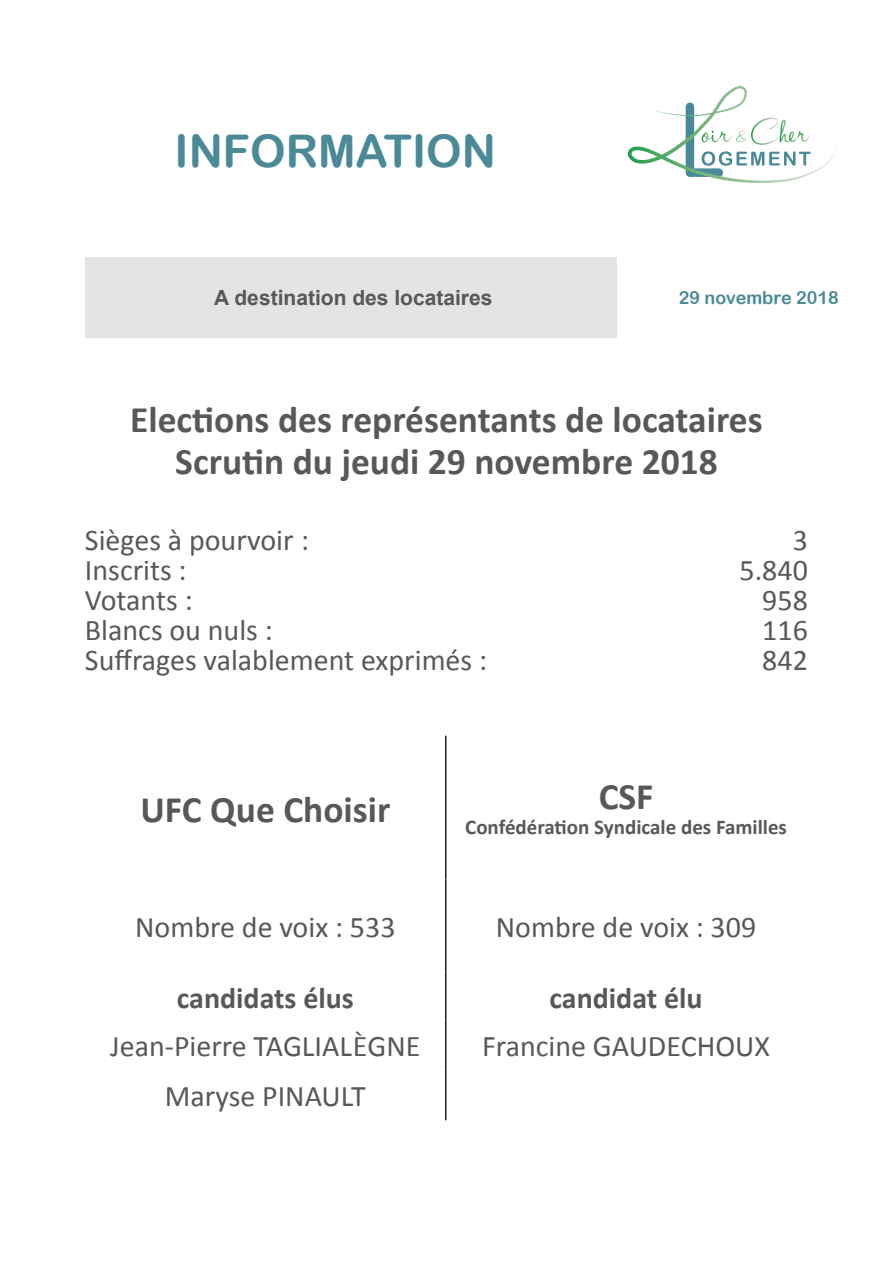
<style>
.page{position:relative;width:893px;height:1263px;background:#fff}
.page>*{position:absolute;margin:0;border:0;box-sizing:border-box;transform-origin:0 0}
.t1{font:45px "Arial Rounded MT Bold";color:#4a8997}
.t2{font:700 37.5px/42px "Calibri";color:#57585a;text-align:center}
.t3{font:30px/30px "Calibri";color:#57585a}
.t4{font:700 30px "Calibri";color:#57585a}
.t5{font:700 21px "Calibri";color:#57585a}
.t6{font:700 21px "Arial";color:#57585a}
.t7{font:18px "Arial Rounded MT Bold";color:#4a8997}
</style>
<div class="page">
<svg style="left:628px;top:86px;width:210px;height:97px"></svg>
<div style="left:85px;top:257px;width:532px;height:81px;background:#e3e4e5"></div>
<hr style="left:445px;top:736px;width:1px;height:143px;background:#231f20">
<hr style="left:445px;top:879px;width:1px;height:93px;background:#231f20">
<hr style="left:445px;top:972px;width:1px;height:48px;background:#231f20">
<hr style="left:445px;top:1020px;width:1px;height:49px;background:#231f20">
<hr style="left:445px;top:1069px;width:1px;height:51px;background:#231f20">
<h1 class="t1" style="left:175px;top:124px;width:323px">INFORMATION</h1>
<p class="t6" style="left:214px;top:284px;width:280px">A destination des locataires</p>
<p class="t7" style="left:679px;top:287px;width:162px">29 novembre 2018</p>
<p class="t2" style="left:130px;top:399px;width:634px">Elections des représentants de locataires<br>Scrutin du jeudi 29 novembre 2018</p>
<p class="t3" style="left:85px;top:525px;width:404px">Sièges à pourvoir :<br>Inscrits :<br>Votants :<br>Blancs ou nuls :<br>Suffrages valablement exprimés :</p>
<p class="t3" style="left:739px;top:525px;width:70px;text-align:right">3<br>5.840<br>958<br>116<br>842</p>
<p class="t2" style="left:140px;top:788px;width:251px">UFC Que Choisir</p>
<p class="t2" style="left:599px;top:775px;width:56px">CSF</p>
<p class="t5" style="left:465px;top:814px;width:323px">Confédération Syndicale des Familles</p>
<p class="t3" style="left:135px;top:912px;width:262px">Nombre de voix : 533</p>
<p class="t3" style="left:496px;top:912px;width:262px">Nombre de voix : 309</p>
<p class="t4" style="left:177px;top:978px;width:179px">candidats élus</p>
<p class="t4" style="left:549px;top:978px;width:155px">candidat élu</p>
<p class="t3" style="left:110px;top:1031px;width:312px">Jean-Pierre TAGLIALÈGNE</p>
<p class="t3" style="left:482px;top:1031px;width:289px">Francine GAUDECHOUX</p>
<p class="t3" style="left:165px;top:1081px;width:202px">Maryse PINAULT</p>
</div>
